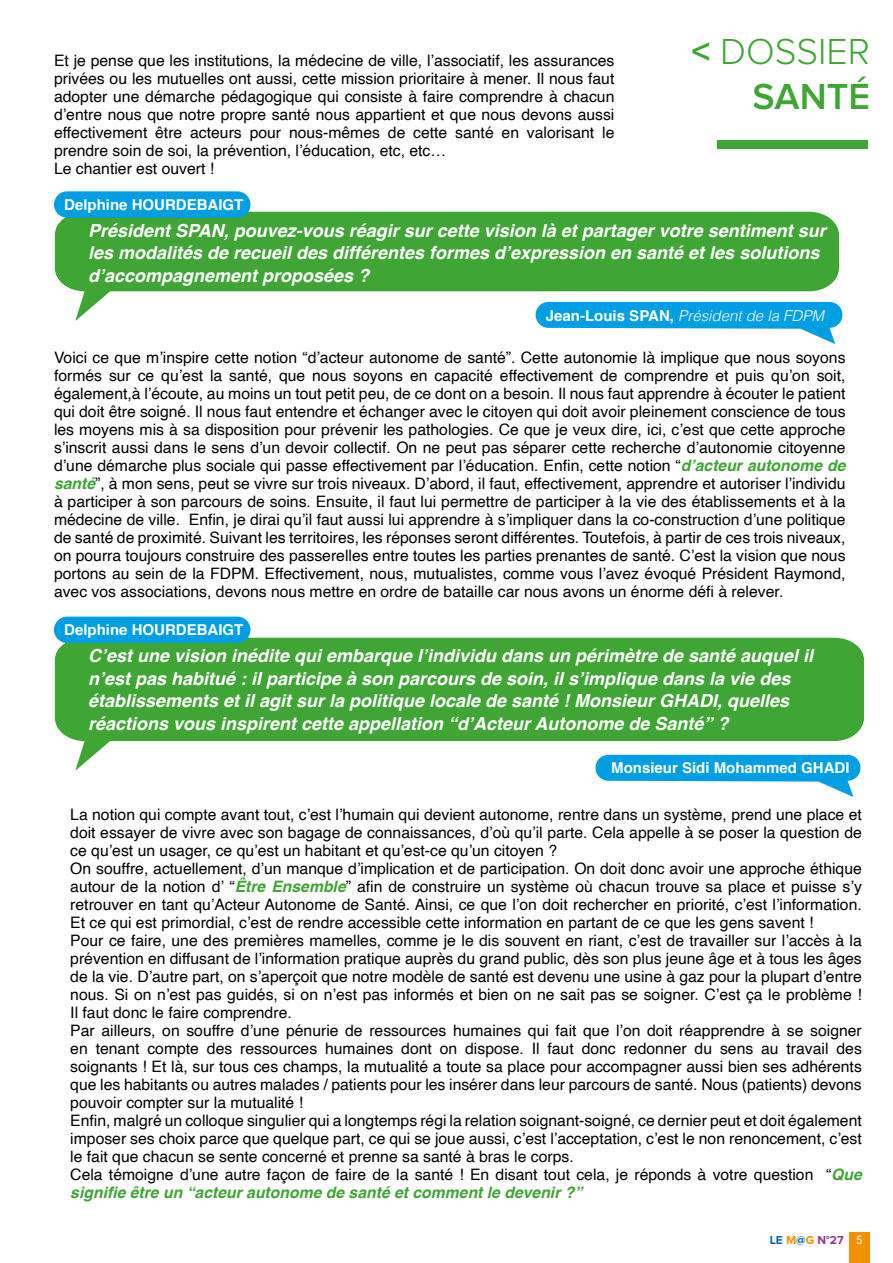
<style>
.page{position:relative;width:893px;height:1263px;background:#fff}
.page>*{position:absolute;margin:0;border:0;box-sizing:border-box;transform-origin:0 0}
.t1{font:300 37.5px/45px "Proxima Nova";color:#3fa535;text-align:right}
.t2{font:italic 700 18px/22.5px "Helvetica";color:#fff}
.t3{font:15.75px/18px "Helvetica";color:#000}
.t4{font:700 15px "Helvetica";color:#fff}
.t5{font:italic 300 15px "Helvetica";color:#fff}
.t6{font:700 12px "Proxima Nova";color:#96368b}
.s1{font-weight:700}
.s2{font-weight:600}
.s3{font-weight:700;font-style:normal}
.s4{font-weight:700;font-style:italic;color:#3fa535}
.s5{color:#0069b4}
.s6{color:#f39200}
.s7{font-family:"Helvetica Neue";font-weight:400;font-stretch:condensed;color:#fff}
</style>
<div class="page">
<div style="left:850px;top:1231px;width:20px;height:32px;background:#f39200"></div>
<div style="left:717px;top:140px;width:151px;height:9px;background:#3fa535"></div>
<svg style="left:55px;top:212px;width:784px;height:109px;fill:#3fa535"></svg>
<div style="left:595px;top:755px;width:265px;height:26px;background:#009fe3;border-radius:13px"></div>
<div style="left:536px;top:302px;width:306px;height:26px;background:#009fe3;border-radius:13px"></div>
<div style="left:54px;top:191px;width:196px;height:27px;background:#009fe3;border-radius:13px"></div>
<svg style="left:55px;top:638px;width:809px;height:133px;fill:#3fa535"></svg>
<div style="left:54px;top:617px;width:196px;height:26px;background:#009fe3;border-radius:13px"></div>
<p class="t3" style="left:54px;top:52px;width:562px">Et je pense que les institutions, la médecine de ville, l’associatif, les assurances privées ou les mutuelles ont aussi, cette mission prioritaire à mener. Il nous faut adopter une démarche pédagogique qui consiste à faire comprendre à chacun d’entre nous que notre propre santé nous appartient et que nous devons aussi effectivement être acteurs pour nous-mêmes de cette santé en valorisant le prendre soin de soi, la prévention, l’éducation, etc, etc…<br>Le chantier est ouvert !</p>
<p class="t4" style="left:64px;top:192px;width:181px">Delphine HOURDEBAIGT</p>
<h1 class="t1" style="left:691px;top:30px;width:180px"><span class="s1">&lt;</span> DOSSIER<br><span class="s2">SANTÉ</span></h1>
<p class="t2" style="left:88px;top:219px;width:739px">Président SPAN, pouvez-vous réagir sur cette vision là et partager votre sentiment sur les modalités de recueil des différentes formes d’expression en santé et les solutions d’accompagnement proposées ?</p>
<p class="t5" style="left:546px;top:303px;width:280px"><span class="s3">Jean-Louis SPAN,</span> Président de la FDPM</p>
<p class="t3" style="left:54px;top:349px;width:793px;text-align:justify">Voici ce que m’inspire cette notion “d’acteur autonome de santé”. Cette autonomie là implique que nous soyons formés sur ce qu’est la santé, que nous soyons en capacité effectivement de comprendre et puis qu’on soit, également,à l’écoute, au moins un tout petit peu, de ce dont on a besoin. Il nous faut apprendre à écouter le patient qui doit être soigné. Il nous faut entendre et échanger avec le citoyen qui doit avoir pleinement conscience de tous les moyens mis à sa disposition pour prévenir les pathologies. Ce que je veux dire, ici, c’est que cette approche s’inscrit aussi dans le sens d’un devoir collectif. On ne peut pas séparer cette recherche d’autonomie citoyenne d’une démarche plus sociale qui passe effectivement par l’éducation. Enfin, cette notion “<span class="s4">d’acteur autonome de santé</span>”, à mon sens, peut se vivre sur trois niveaux. D’abord, il faut, effectivement, apprendre et autoriser l’individu à participer à son parcours de soins. Ensuite, il faut lui permettre de participer à la vie des établissements et à la médecine de ville. Enfin, je dirai qu’il faut aussi lui apprendre à s’impliquer dans la co-construction d’une politique de santé de proximité. Suivant les territoires, les réponses seront différentes. Toutefois, à partir de ces trois niveaux, on pourra toujours construire des passerelles entre toutes les parties prenantes de santé. C’est la vision que nous portons au sein de la FDPM. Effectivement, nous, mutualistes, comme vous l’avez évoqué Président Raymond, avec vos associations, devons nous mettre en ordre de bataille car nous avons un énorme défi à relever.</p>
<p class="t4" style="left:64px;top:618px;width:181px">Delphine HOURDEBAIGT</p>
<p class="t2" style="left:88px;top:644px;width:727px">C’est une vision inédite qui embarque l’individu dans un périmètre de santé auquel il n’est pas habitué : il participe à son parcours de soin, il s’implique dans la vie des établissements et il agit sur la politique locale de santé ! Monsieur GHADI, quelles réactions vous inspirent cette appellation “d’Acteur Autonome de Santé” ?</p>
<p class="t4" style="left:611px;top:756px;width:240px">Monsieur Sidi Mohammed GHADI</p>
<p class="t3" style="left:70px;top:806px;width:793px">La notion qui compte avant tout, c’est l’humain qui devient autonome, rentre dans un système, prend une place et doit essayer de vivre avec son bagage de connaissances, d’où qu’il parte. Cela appelle à se poser la question de ce qu’est un usager, ce qu’est un habitant et qu’est-ce qu’un citoyen ?<br>On souffre, actuellement, d’un manque d’implication et de participation. On doit donc avoir une approche éthique autour de la notion d’ “<span class="s4">Être Ensemble</span>” afin de construire un système où chacun trouve sa place et puisse s’y retrouver en tant qu’Acteur Autonome de Santé. Ainsi, ce que l’on doit rechercher en priorité, c’est l’information.<br>Et ce qui est primordial, c’est de rendre accessible cette information en partant de ce que les gens savent !<br>Pour ce faire, une des premières mamelles, comme je le dis souvent en riant, c’est de travailler sur l’accès à la prévention en diffusant de l’information pratique auprès du grand public, dès son plus jeune âge et à tous les âges de la vie. D’autre part, on s’aperçoit que notre modèle de santé est devenu une usine à gaz pour la plupart d’entre nous. Si on n’est pas guidés, si on n’est pas informés et bien on ne sait pas se soigner. C’est ça le problème !<br>Il faut donc le faire comprendre.<br>Par ailleurs, on souffre d’une pénurie de ressources humaines qui fait que l’on doit réapprendre à se soigner en tenant compte des ressources humaines dont on dispose. Il faut donc redonner du sens au travail des soignants ! Et là, sur tous ces champs, la mutualité a toute sa place pour accompagner aussi bien ses adhérents que les habitants ou autres malades / patients pour les insérer dans leur parcours de santé. Nous (patients) devons pouvoir compter sur la mutualité !<br>Enfin, malgré un colloque singulier qui a longtemps régi la relation soignant-soigné, ce dernier peut et doit également imposer ses choix parce que quelque part, ce qui se joue aussi, c’est l’acceptation, c’est le non renoncement, c’est le fait que chacun se sente concerné et prenne sa santé à bras le corps.<br>Cela témoigne d’une autre façon de faire de la santé ! En disant tout cela, je réponds à votre question “<span class="s4">Que signifie être un “acteur autonome de santé et comment le devenir ?”</span></p>
<p class="t6" style="left:770px;top:1235px;width:94px"><span class="s5">LE</span> <span class="s6">M</span><span class="s5">@</span><span class="s6">G</span> N°27 <span class="s7">5</span></p>
</div>
